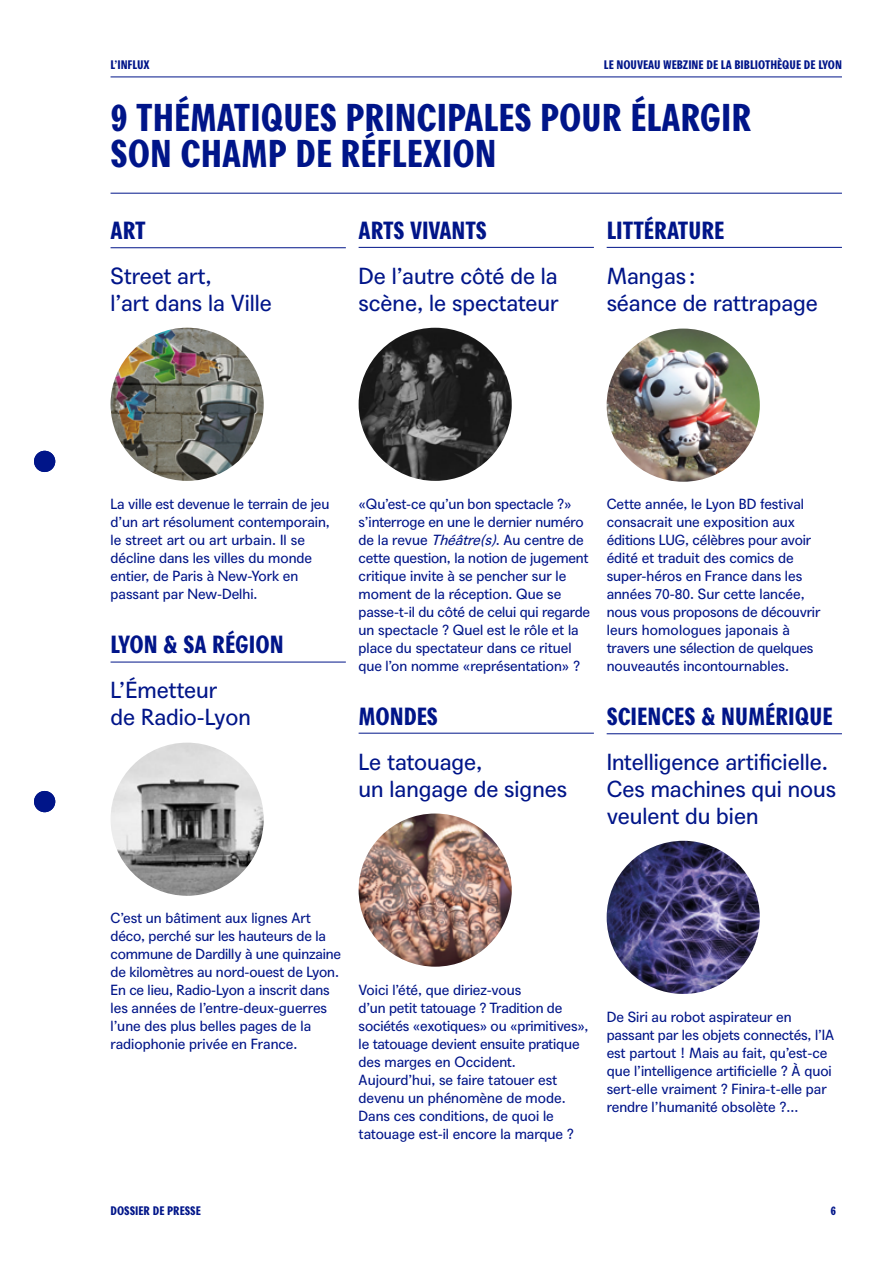
<style>
.page{position:relative;width:893px;height:1263px;background:#fff}
.page>*{position:absolute;margin:0;border:0;box-sizing:border-box;transform-origin:0 0}
.t1{font:37.5px/36px "Agipo Bold Cond";color:#001589}
.t2{font:24px "Agipo Bold Cond";color:#001589}
.t3{font:22.5px/27px "Agipo";color:#001589}
.t4{font:14.25px/18px "Agipo";color:#001589}
.t5{font:12px "Agipo Bold Cond";color:#001589}
.s1{font-style:italic}
</style>
<div class="page">
<hr style="left:111px;top:77px;width:731px;height:1px;background:#001589">
<img style="left:111px;top:328px;width:153px;height:153px;border-radius:77px">
<img style="left:607px;top:329px;width:153px;height:153px;border-radius:77px">
<img style="left:359px;top:328px;width:153px;height:153px;border-radius:77px">
<hr style="left:111px;top:247px;width:235px;height:1px;background:#001589">
<hr style="left:607px;top:247px;width:235px;height:1px;background:#001589">
<hr style="left:359px;top:247px;width:235px;height:1px;background:#001589">
<div style="left:34px;top:451px;width:21px;height:21px;background:#001589;border-radius:50%"></div>
<div style="left:34px;top:791px;width:21px;height:21px;background:#001589;border-radius:50%"></div>
<hr style="left:111px;top:193px;width:731px;height:1px;background:#001589">
<img style="left:359px;top:813px;width:153px;height:154px;border-radius:77px">
<hr style="left:111px;top:662px;width:235px;height:1px;background:#001589">
<hr style="left:359px;top:733px;width:235px;height:1px;background:#001589">
<img style="left:607px;top:841px;width:153px;height:153px;border-radius:77px">
<hr style="left:607px;top:733px;width:235px;height:1px;background:#001589">
<img style="left:111px;top:743px;width:153px;height:153px;border-radius:77px">
<p class="t5" style="left:111px;top:55px;width:41px">L’INFLUX</p>
<p class="t5" style="left:604px;top:55px;width:240px">LE NOUVEAU WEBZINE DE LA BIBLIOTHÈQUE DE LYON</p>
<h1 class="t1" style="left:111px;top:96px;width:642px">9 THÉMATIQUES PRINCIPALES POUR ÉLARGIR<br>SON CHAMP DE RÉFLEXION</h1>
<h2 class="t2" style="left:111px;top:211px;width:37px">ART</h2>
<h3 class="t3" style="left:111px;top:260px;width:163px">Street art,<br>l’art dans la Ville</h3>
<h2 class="t2" style="left:359px;top:211px;width:130px">ARTS VIVANTS</h2>
<h3 class="t3" style="left:359px;top:260px;width:201px">De l’autre côté de la scène, le spectateur</h3>
<h2 class="t2" style="left:607px;top:211px;width:119px">LITTÉRATURE</h2>
<h3 class="t3" style="left:607px;top:260px;width:213px">Mangas :<br>séance de rattrapage</h3>
<p class="t4" style="left:111px;top:493px;width:221px">La ville est devenue le terrain de jeu d’un art résolument contemporain, le street art ou art urbain. Il se décline dans les villes du monde entier, de Paris à New-York en passant par New-Delhi.</p>
<h2 class="t2" style="left:111px;top:625px;width:175px">LYON &amp; SA RÉGION</h2>
<h3 class="t3" style="left:111px;top:674px;width:142px">L’Émetteur<br>de Radio-Lyon</h3>
<p class="t4" style="left:359px;top:493px;width:233px">«Qu’est-ce qu’un bon spectacle ?» s’interroge en une le dernier numéro de la revue <span class="s1">Théâtre(s)</span>. Au centre de cette question, la notion de jugement critique invite à se pencher sur le moment de la réception. Que se passe-t-il du côté de celui qui regarde un spectacle ? Quel est le rôle et la place du spectateur dans ce rituel que l’on nomme «représentation» ?</p>
<h2 class="t2" style="left:359px;top:697px;width:81px">MONDES</h2>
<h3 class="t3" style="left:359px;top:746px;width:210px">Le tatouage,<br>un langage de signes</h3>
<p class="t4" style="left:607px;top:493px;width:215px">Cette année, le Lyon BD festival consacrait une exposition aux éditions LUG, célèbres pour avoir édité et traduit des comics de super-héros en France dans les années 70-80. Sur cette lancée, nous vous proposons de découvrir leurs homologues japonais à travers une sélection de quelques nouveautés incontournables.</p>
<h2 class="t2" style="left:607px;top:697px;width:227px">SCIENCES &amp; NUMÉRIQUE</h2>
<h3 class="t3" style="left:607px;top:746px;width:231px">Intelligence artificielle.<br>Ces machines qui nous veulent du bien</h3>
<p class="t4" style="left:111px;top:907px;width:232px">C’est un bâtiment aux lignes Art déco, perché sur les hauteurs de la commune de Dardilly à une quinzaine de kilomètres au nord-ouest de Lyon.<br>En ce lieu, Radio-Lyon a inscrit dans les années de l’entre-deux-guerres l’une des plus belles pages de la radiophonie privée en France.</p>
<p class="t4" style="left:359px;top:979px;width:231px">Voici l’été, que diriez-vous<br>d’un petit tatouage ? Tradition de sociétés «exotiques» ou «primitives», le tatouage devient ensuite pratique des marges en Occident.<br>Aujourd’hui, se faire tatouer est devenu un phénomène de mode.<br>Dans ces conditions, de quoi le tatouage est-il encore la marque ?</p>
<p class="t4" style="left:607px;top:1006px;width:229px">De Siri au robot aspirateur en passant par les objets connectés, l’IA est partout ! Mais au fait, qu’est-ce que l’intelligence artificielle ? À quoi sert-elle vraiment ? Finira-t-elle par rendre l’humanité obsolète ?...</p>
<p class="t5" style="left:111px;top:1202px;width:92px">DOSSIER DE PRESSE</p>
<p class="t5" style="left:831px;top:1202px;width:7px">6</p>
</div>
